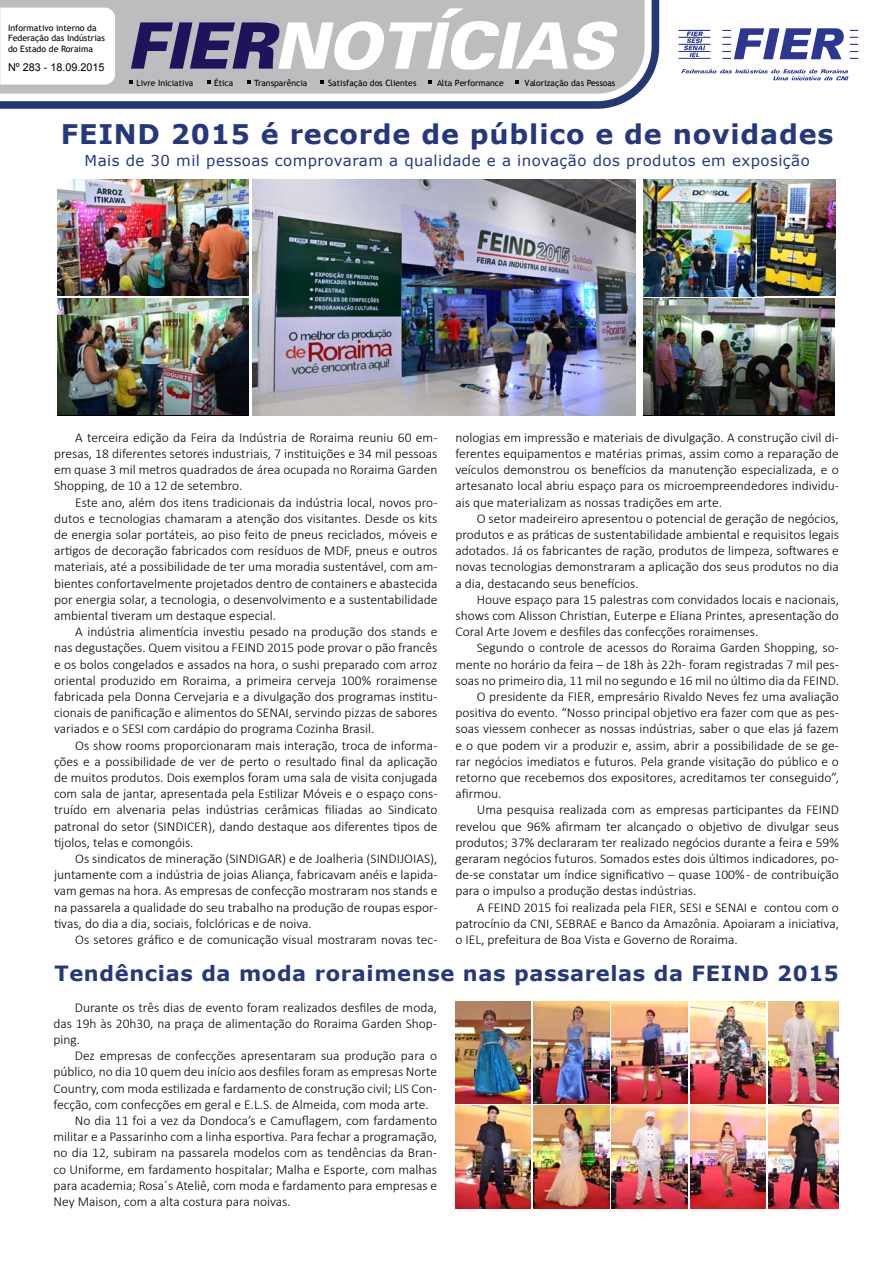
<style>
.page{position:relative;width:893px;height:1263px;background:#fff}
.page>*{position:absolute;margin:0;border:0;box-sizing:border-box;transform-origin:0 0}
.t1{font:700 27px "Verdana";letter-spacing:.03em;color:#26387c}
.t2{font:700 21px "Verdana";letter-spacing:.03em;color:#26387c}
.t3{font:15px "Verdana";letter-spacing:.03em;color:#26387c}
.t4{font:300 13.5px/16.2px "Calibri";color:#000;text-align:justify}
.t5{font:10.8px "Arial";color:#000}
.t6{font:8.7px/10.5px "Trebuchet MS";color:#000}
.t7{font:8.55px "Trebuchet MS";color:#010002}
</style>
<div class="page">
<svg style="left:0;top:0;width:659px;height:109px;fill:#bbbdbf"></svg>
<svg style="left:678px;top:28px;width:180px;height:52px"></svg>
<img style="left:455px;top:1001px;width:76px;height:103px">
<img style="left:455px;top:1106px;width:76px;height:102px">
<img style="left:534px;top:1001px;width:75px;height:103px">
<img style="left:690px;top:1001px;width:76px;height:103px">
<img style="left:534px;top:1106px;width:75px;height:102px">
<img style="left:690px;top:1106px;width:76px;height:102px">
<img style="left:612px;top:1001px;width:75px;height:103px">
<img style="left:768px;top:1001px;width:71px;height:103px">
<img style="left:612px;top:1106px;width:75px;height:102px">
<img style="left:768px;top:1106px;width:71px;height:102px">
<img style="left:57px;top:179px;width:192px;height:116px">
<img style="left:643px;top:179px;width:115px;height:117px">
<img style="left:758px;top:179px;width:77px;height:116px">
<img style="left:57px;top:299px;width:192px;height:116px">
<img style="left:643px;top:299px;width:192px;height:116px">
<img style="left:253px;top:179px;width:382px;height:237px">
<p class="t6" style="left:8px;top:23px;width:98px">Informativo interno da<br>Federação das Indústrias do Estado de Roraima</p>
<p class="t5" style="left:8px;top:60px;width:98px">Nº 283 - 18.09.2015</p>
<p class="t7" style="left:136px;top:78px;width:59px">Livre Iniciativa</p>
<p class="t7" style="left:214px;top:78px;width:21px">Ética</p>
<p class="t7" style="left:254px;top:78px;width:55px">Transparência</p>
<p class="t7" style="left:328px;top:78px;width:90px">Satisfação dos Clientes</p>
<p class="t7" style="left:437px;top:78px;width:68px">Alta Performance</p>
<p class="t7" style="left:525px;top:78px;width:92px">Valorização das Pessoas</p>
<h1 class="t1" style="left:61px;top:115px;width:774px">FEIND 2015 é recorde de público e de novidades</h1>
<p class="t3" style="left:85px;top:150px;width:727px">Mais de 30 mil pessoas comprovaram a qualidade e a inovação dos produtos em exposição</p>
<p class="t4" style="left:54px;top:429px;width:385px;text-indent:21px">A terceira edição da Feira da Indústria de Roraima reuniu 60 em&shy;presas, 18 diferentes setores industriais, 7 instituições e 34 mil pessoas em quase 3 mil metros quadrados de área ocupada no Roraima Garden Shopping, de 10 a 12 de setembro.</p>
<p class="t4" style="left:54px;top:494px;width:385px;text-indent:21px">Este ano, além dos itens tradicionais da indústria local, novos pro&shy;dutos e tecnologias chamaram a atenção dos visitantes. Desde os kits de energia solar portáteis, ao piso feito de pneus reciclados, móveis e artigos de decoração fabricados com resíduos de MDF, pneus e outros materiais, até a possibilidade de ter uma moradia sustentável, com am&shy;bientes confortavelmente projetados dentro de containers e abastecida por energia solar, a tecnologia, o desenvolvimento e a sustentabilidade ambiental tiveram um destaque especial.</p>
<p class="t4" style="left:54px;top:623px;width:385px;text-indent:21px">A indústria alimentícia investiu pesado na produção dos stands e nas degustações. Quem visitou a FEIND 2015 pode provar o pão francês e os bolos congelados e assados na hora, o sushi preparado com arroz oriental produzido em Roraima, a primeira cerveja 100% roraimense fabricada pela Donna Cervejaria e a divulgação dos programas institu&shy;cionais de panificação e alimentos do SENAI, servindo pizzas de sabores variados e o SESI com cardápio do programa Cozinha Brasil.</p>
<p class="t4" style="left:54px;top:737px;width:385px;text-indent:21px">Os show rooms proporcionaram mais interação, troca de informa&shy;ções e a possibilidade de ver de perto o resultado final da aplicação de muitos produtos. Dois exemplos foram uma sala de visita conjugada com sala de jantar, apresentada pela Estilizar Móveis e o espaço cons&shy;truído em alvenaria pelas indústrias cerâmicas filiadas ao Sindicato patronal do setor (SINDICER), dando destaque aos diferentes tipos de tijolos, telas e comongóis.</p>
<p class="t4" style="left:54px;top:850px;width:385px;text-indent:21px">Os sindicatos de mineração (SINDIGAR) e de Joalheria (SINDIJOIAS), juntamente com a indústria de joias Aliança, fabricavam anéis e lapida&shy;vam gemas na hora. As empresas de confecção mostraram nos stands e na passarela a qualidade do seu trabalho na produção de roupas espor&shy;tivas, do dia a dia, sociais, folclóricas e de noiva.</p>
<p class="t4" style="left:75px;top:931px;width:364px">Os setores gráfico e de comunicação visual mostraram novas tec-</p>
<p class="t4" style="left:455px;top:429px;width:385px">nologias em impressão e materiais de divulgação. A construção civil di&shy;ferentes equipamentos e matérias primas, assim como a reparação de veículos demonstrou os benefícios da manutenção especializada, e o artesanato local abriu espaço para os microempreendedores individu&shy;ais que materializam as nossas tradições em arte.</p>
<p class="t4" style="left:455px;top:510px;width:385px;text-indent:21px">O setor madeireiro apresentou o potencial de geração de negócios, produtos e as práticas de sustentabilidade ambiental e requisitos legais adotados. Já os fabricantes de ração, produtos de limpeza, softwares e novas tecnologias demonstraram a aplicação dos seus produtos no dia a dia, destacando seus benefícios.</p>
<p class="t4" style="left:455px;top:591px;width:385px;text-indent:21px">Houve espaço para 15 palestras com convidados locais e nacionais, shows com Alisson Christian, Euterpe e Eliana Printes, apresentação do Coral Arte Jovem e desfiles das confecções roraimenses.</p>
<p class="t4" style="left:477px;top:640px;width:364px">Segundo o controle de acessos do Roraima Garden Shopping, so-</p>
<p class="t4" style="left:455px;top:656px;width:385px">mente no horário da feira – de 18h às 22h- foram registradas 7 mil pes-</p>
<p class="t4" style="left:455px;top:672px;width:385px">soas no primeiro dia, 11 mil no segundo e 16 mil no último dia da FEIND.</p>
<p class="t4" style="left:477px;top:688px;width:364px">O presidente da FIER, empresário Rivaldo Neves fez uma avaliação</p>
<p class="t4" style="left:455px;top:704px;width:385px">positiva do evento. “Nosso principal objetivo era fazer com que as pes-</p>
<p class="t4" style="left:455px;top:721px;width:385px">soas viessem conhecer as nossas indústrias, saber o que elas já fazem</p>
<p class="t4" style="left:455px;top:737px;width:385px">e o que podem vir a produzir e, assim, abrir a possibilidade de se ge-</p>
<p class="t4" style="left:455px;top:753px;width:385px">rar negócios imediatos e futuros. Pela grande visitação do público e o</p>
<p class="t4" style="left:455px;top:769px;width:385px">retorno que recebemos dos expositores, acreditamos ter conseguido”,</p>
<p class="t4" style="left:455px;top:785px;width:47px">afirmou.</p>
<p class="t4" style="left:477px;top:802px;width:364px">Uma pesquisa realizada com as empresas participantes da FEIND</p>
<p class="t4" style="left:455px;top:818px;width:385px">revelou que 96% afirmam ter alcançado o objetivo de divulgar seus</p>
<p class="t4" style="left:455px;top:834px;width:385px">produtos; 37% declararam ter realizado negócios durante a feira e 59%</p>
<p class="t4" style="left:455px;top:850px;width:385px">geraram negócios futuros. Somados estes dois últimos indicadores, po-</p>
<p class="t4" style="left:455px;top:866px;width:385px">de-se constatar um índice significativo – quase 100% - de contribuição</p>
<p class="t4" style="left:455px;top:883px;width:242px">para o impulso a produção destas indústrias.</p>
<p class="t4" style="left:477px;top:899px;width:364px">A FEIND 2015 foi realizada pela FIER, SESI e SENAI e contou com o</p>
<p class="t4" style="left:455px;top:915px;width:385px">patrocínio da CNI, SEBRAE e Banco da Amazônia. Apoiaram a iniciativa,</p>
<p class="t4" style="left:455px;top:931px;width:284px">o IEL, prefeitura de Boa Vista e Governo de Roraima.</p>
<h2 class="t2" style="left:54px;top:959px;width:786px">Tendências da moda roraimense nas passarelas da FEIND 2015</h2>
<p class="t4" style="left:54px;top:999px;width:385px;text-indent:21px">Durante os três dias de evento foram realizados desfiles de moda, das 19h às 20h30, na praça de alimentação do Roraima Garden Shop&shy;ping.</p>
<p class="t4" style="left:75px;top:1047px;width:364px">Dez empresas de confecções apresentaram sua produção para o</p>
<p class="t4" style="left:54px;top:1064px;width:385px">público, no dia 10 quem deu início aos desfiles foram as empresas Norte</p>
<p class="t4" style="left:54px;top:1080px;width:385px">Country, com moda estilizada e fardamento de construção civil; LIS Con-</p>
<p class="t4" style="left:54px;top:1096px;width:377px">fecção, com confecções em geral e E.L.S. de Almeida, com moda arte.</p>
<p class="t4" style="left:75px;top:1112px;width:364px">No dia 11 foi a vez da Dondoca’s e Camuflagem, com fardamento</p>
<p class="t4" style="left:54px;top:1128px;width:385px">militar e a Passarinho com a linha esportiva. Para fechar a programação,</p>
<p class="t4" style="left:54px;top:1145px;width:385px">no dia 12, subiram na passarela modelos com as tendências da Bran-</p>
<p class="t4" style="left:54px;top:1161px;width:385px">co Uniforme, em fardamento hospitalar; Malha e Esporte, com malhas</p>
<p class="t4" style="left:54px;top:1177px;width:385px">para academia; Rosa´s Ateliê, com moda e fardamento para empresas e</p>
<p class="t4" style="left:54px;top:1193px;width:239px">Ney Maison, com a alta costura para noivas.</p>
</div>
